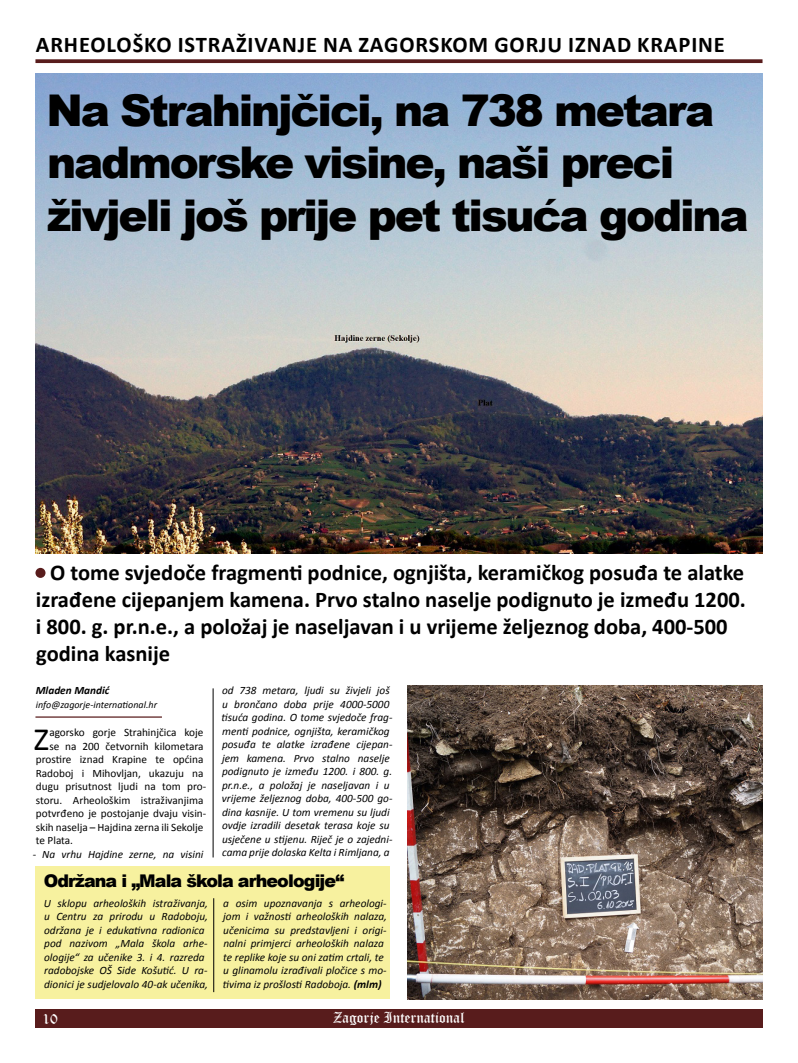
<style>
.page{position:relative;width:798px;height:1063px;background:#fff}
.page>*{position:absolute;margin:0;border:0;box-sizing:border-box;transform-origin:0 0}
.t1{font:900 43.75px/52.5px "Arial";letter-spacing:-.05em;color:#000}
.t2{font:32.5px "Calibri";color:#000}
.t3{font:700 22.5px/27px "Calibri";color:#000}
.t4{font:900 17.5px "Arial";letter-spacing:-.05em;color:#000}
.t5{font:15px "Old English Text";color:#fff}
.t6{font:italic 11.25px/13.5px "Calibri";color:#000}
.t7{font:11.25px "Calibri";color:#000}
.t8{font:italic 700 11.25px "Calibri";color:#000}
.t9{font:italic 10px "Calibri";color:#000}
.s1{font-weight:700}
</style>
<div class="page">
<div style="left:35px;top:1009px;width:727px;height:19px;background:#581c1c"></div>
<hr style="left:35px;top:716px;width:127px;height:2px;background:#581c1c">
<div style="left:35px;top:866px;width:355px;height:133px;background:#f7f19f"></div>
<div style="left:35px;top:568px;width:10px;height:10px;background:#581c1c;border-radius:50%"></div>
<img style="left:35px;top:73px;width:727px;height:480px">
<svg style="left:35px;top:59px;width:727px;height:4px;background:#642c2c"></svg>
<img style="left:407px;top:686px;width:355px;height:313px">
<hr style="left:213px;top:688px;width:1px;height:169px;background:#000">
<hr style="left:213px;top:898px;width:1px;height:94px;background:#000">
<h3 class="t3" style="left:36px;top:31px;width:29px">Arheološko</h3>
<h3 class="t3" style="left:178px;top:31px;width:13px">istraživanje</h3>
<h3 class="t3" style="left:323px;top:31px;width:51px">na zagorskom</h3>
<h3 class="t3" style="left:494px;top:31px;width:15px">gorju</h3>
<h3 class="t3" style="left:568px;top:31px;width:14px">iznad</h3>
<h3 class="t3" style="left:637px;top:31px;width:27px">Krapine</h3>
<h1 class="t1" style="left:46px;top:82px;width:703px">Na Strahinjčici, na 738 metara nadmorske visine, naši preci živjeli još prije pet tisuća godina</h1>
<p class="t3" style="left:36px;top:559px;width:711px;text-indent:14px">O tome svjedoče fragmenti podnice, ognjišta, keramičkog posuđa te alatke izrađene cijepanjem kamena. Prvo stalno naselje podignuto je između 1200. i 800. g. pr.n.e., a položaj je naseljavan i u vrijeme željeznog doba, 400-500 godina kasnije</p>
<p class="t8" style="left:36px;top:683px;width:75px">Mladen Mandić</p>
<p class="t9" style="left:36px;top:698px;width:123px">info@zagorje-international.hr</p>
<h2 class="t2" style="left:34px;top:718px;width:17px">Z</h2>
<p class="t7" style="left:49px;top:725px;width:156px">agorsko gorje Strahinjčica koje</p>
<p class="t7" style="left:49px;top:739px;width:155px">se na 200 četvornih kilometara</p>
<p class="t7" style="left:36px;top:752px;width:169px">prostire iznad Krapine te općina</p>
<p class="t7" style="left:36px;top:766px;width:169px">Radoboj i Mihovljan, ukazuju na</p>
<p class="t7" style="left:36px;top:779px;width:172px">dugu prisutnost ljudi na tom pro-</p>
<p class="t7" style="left:36px;top:793px;width:169px">storu. Arheološkim istraživanjima</p>
<p class="t7" style="left:36px;top:806px;width:172px">potvrđeno je postojanje dvaju visin-</p>
<p class="t7" style="left:36px;top:820px;width:169px">skih naselja – Hajdina zerna ili Sekolje</p>
<p class="t7" style="left:36px;top:833px;width:39px">te Plata.</p>
<p class="t6" style="left:33px;top:847px;width:172px">- Na vrhu Hajdine zerne, na visini</p>
<p class="t6" style="left:221px;top:683px;width:172px">od 738 metara, ljudi su živjeli još u brončano doba prije 4000-5000 tisuća godina. O tome svjedoče frag&shy;menti podnice, ognjišta, keramičkog posuđa te alatke izrađene cijepan&shy;jem kamena. Prvo stalno naselje podignuto je između 1200. i 800. g. pr.n.e., a položaj je naseljavan i u vrijeme željeznog doba, 400-500 go&shy;dina kasnije. U tom vremenu su ljudi ovdje izradili desetak terasa koje su usječene u stijenu. Riječ je o zajedni&shy;cama prije dolaska Kelta i Rimljana, a</p>
<h3 class="t4" style="left:44px;top:868px;width:302px">Održana i „Mala škola arheologije“</h3>
<p class="t6" style="left:44px;top:896px;width:166px">U sklopu arheoloških istraživanja, u Centru za prirodu u Radoboju, održana je i edukativna radionica pod nazivom „Mala škola arhe&shy;ologije“ za učenike 3. i 4. razreda radobojske OŠ Side Košutić. U ra&shy;dionici je sudjelovalo 40-ak učenika,</p>
<p class="t6" style="left:223px;top:896px;width:166px">a osim upoznavanja s arheologi&shy;jom i važnosti arheoloških nalaza, učenicima su predstavljeni i origi&shy;nalni primjerci arheoloških nalaza te replike koje su oni zatim crtali, te u glinamolu izrađivali pločice s mo&shy;tivima iz prošlosti Radoboja. <span class="s1">(mlm)</span></p>
<h3 class="t5" style="left:43px;top:1009px;width:17px">10</h3>
<h3 class="t5" style="left:333px;top:1008px;width:133px">Zagorje International</h3>
</div>
